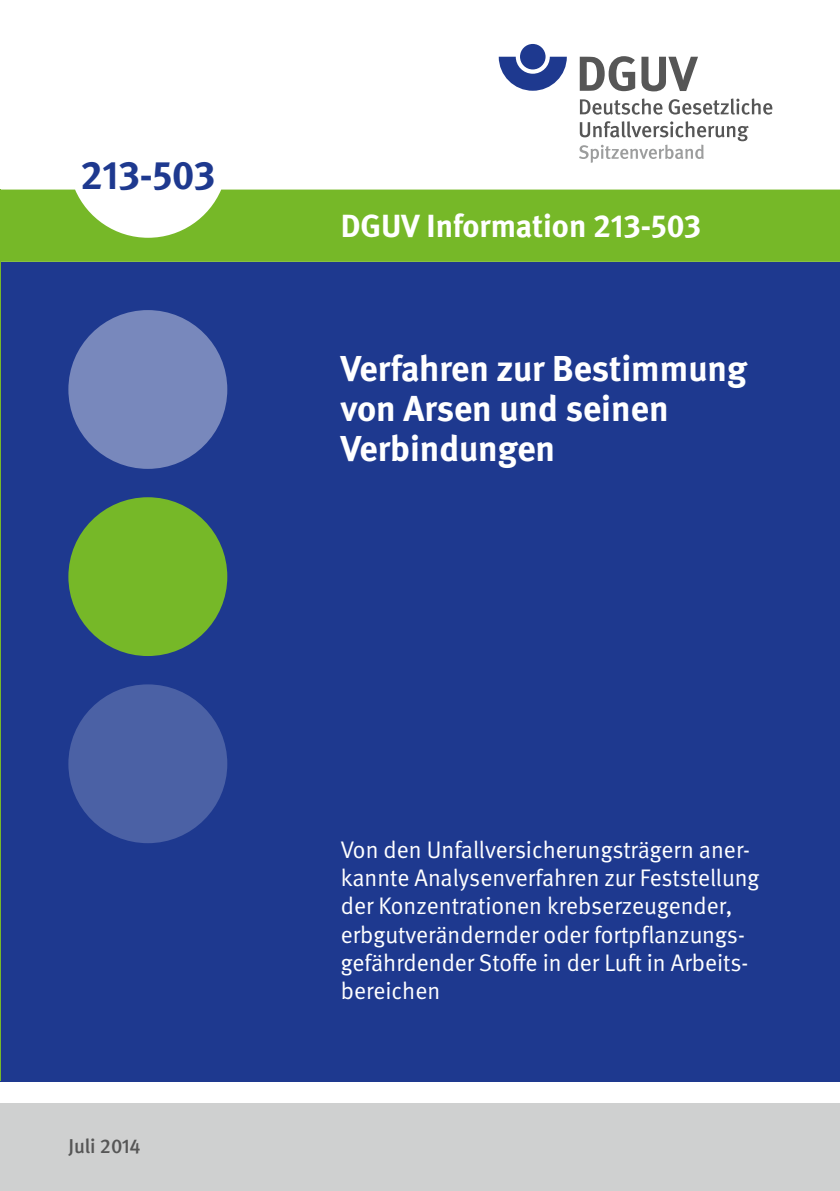
<style>
.page{position:relative;width:840px;height:1191px;background:#fff}
.page>*{position:absolute;margin:0;border:0;box-sizing:border-box;transform-origin:0 0}
.t1{font:700 40px "DGUV Meta";letter-spacing:-.005em;color:#1e398f}
.t2{font:700 36px/40px "DGUV Meta";color:#fff}
.t3{font:700 32px "DGUV Meta";color:#fff}
.t4{font:24px/28px "DGUV Meta";color:#fff}
.t5{font:500 20px "DGUV Meta";color:#565656}
</style>
<div class="page">
<div style="left:0;top:262px;width:839px;height:819px;background:#1e398f"></div>
<div style="left:0;top:1103px;width:839px;height:88px;background:#cfd0d0"></div>
<svg style="left:1px;top:189px;width:838px;height:73px;background:#82be3b"></svg>
<div style="left:68px;top:497px;width:159px;height:159px;background:#76b828;border-radius:50%"></div>
<hr style="left:0;top:189px;width:1px;height:892px;background:#76b828">
<div style="left:68px;top:310px;width:159px;height:159px;background:#7888bc;border-radius:50%"></div>
<div style="left:68px;top:684px;width:159px;height:159px;background:#4b61a5;border-radius:50%"></div>
<svg style="left:498px;top:57px;width:68px;height:34px"></svg>
<div style="left:519px;top:44px;width:26px;height:25px;background:#1e398f;border-radius:50%"></div>
<svg style="left:579px;top:56px;width:55px;height:35px"></svg>
<svg style="left:641px;top:57px;width:56px;height:34px"></svg>
<svg style="left:579px;top:98px;width:83px;height:17px"></svg>
<svg style="left:668px;top:98px;width:103px;height:17px"></svg>
<svg style="left:579px;top:121px;width:169px;height:42px"></svg>
<h1 class="t1" style="left:80px;top:151px;width:136px">213-503</h1>
<h3 class="t3" style="left:340px;top:207px;width:361px">DGUV Information 213-503</h3>
<h2 class="t2" style="left:340px;top:350px;width:407px">Verfahren zur Bestimmung von Arsen und seinen<br>Verbindungen</h2>
<p class="t5" style="left:68px;top:1134px;width:74px">Juli 2014</p>
<p class="t4" style="left:340px;top:836px;width:420px">Von den Unfallversicherungsträgern aner&shy;kannte Analysenverfahren zur Feststellung der Konzentrationen krebserzeugender, erbgutverändernder oder fortpflanzungs&shy;gefährdender Stoffe in der Luft in Arbeits&shy;bereichen</p>
</div>
